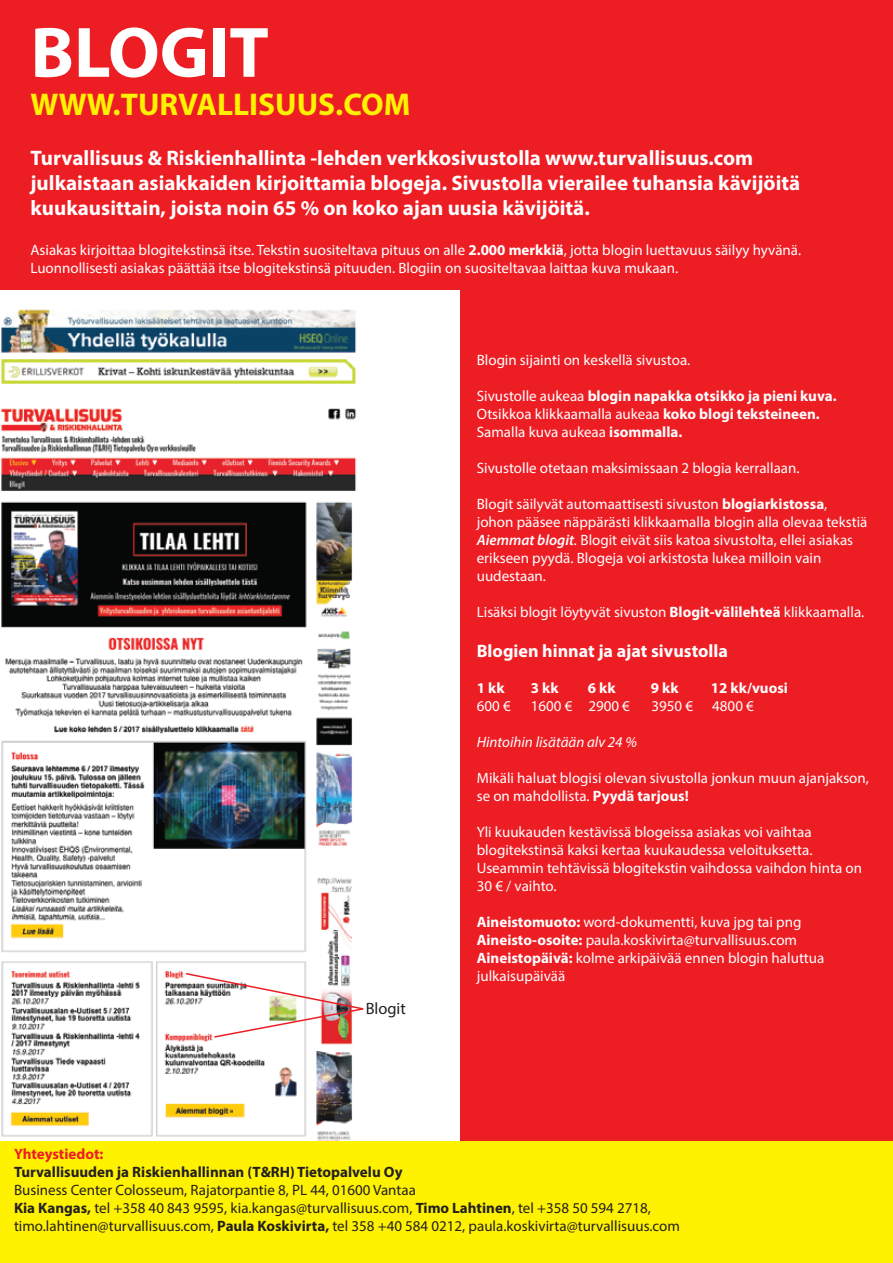
<style>
.page{position:relative;width:893px;height:1263px;background:#fff}
.page>*{position:absolute;margin:0;border:0;box-sizing:border-box;transform-origin:0 0}
.t1{font:700 72px "Myriad Pro";color:#fff}
.t2{font:700 31.5px "Myriad Pro";color:#fff200}
.t3{font:700 21px/25.2px "Myriad Pro";color:#fff}
.t4{font:700 18px "Myriad Pro";color:#fff}
.t5{font:16.35px "Myriad Pro";color:#231f20}
.t6{font:15px/18px "Myriad Pro";color:#fff}
.t7{font:15px/18px "Myriad Pro";color:#231f20}
.t8{font:700 15px/18px "Myriad Pro";color:#fff}
.t9{font:700 15px "Myriad Pro";color:#231f20}
.t10{font:italic 15px "Myriad Pro";color:#fff}
.t11{font:700 15px "Myriad Pro";color:#ed1d24}
.s1{font-weight:700}
.s2{font-weight:400}
.s3{font-weight:600;font-style:italic}
.s4{font-style:italic}
</style>
<div class="page">
<img style="left:0;top:309px;width:364px;height:833px">
<svg style="left:184px;top:972px;width:180px;height:67px"></svg>
<div style="left:0;top:0;width:893px;height:289px;background:#ed1d24"></div>
<div style="left:460px;top:270px;width:433px;height:993px;background:#ed1d24"></div>
<div style="left:0;top:1142px;width:893px;height:121px;background:#fff200"></div>
<h1 class="t1" style="left:31px;top:6px;width:240px">BLOGIT</h1>
<h2 class="t2" style="left:31px;top:83px;width:381px">WWW.TURVALLISUUS.COM</h2>
<p class="t3" style="left:31px;top:145px;width:771px">Turvallisuus &amp; Riskienhallinta -lehden verkkosivustolla www.turvallisuus.com julkaistaan asiakkaiden kirjoittamia blogeja. Sivustolla vierailee tuhansia kävijöitä kuukausittain, joista noin 65 % on koko ajan uusia kävijöitä.</p>
<p class="t6" style="left:31px;top:241px;width:772px">Asiakas kirjoittaa blogitekstinsä itse. Tekstin suositeltava pituus on alle <span class="s1">2.000 merkkiä</span>, jotta blogin luettavuus säilyy hyvänä.<br>Luonnollisesti asiakas päättää itse blogitekstinsä pituuden. Blogiin on suositeltavaa laittaa kuva mukaan.</p>
<p class="t5" style="left:366px;top:998px;width:42px">Blogit</p>
<p class="t6" style="left:477px;top:351px;width:215px">Blogin sijainti on keskellä sivustoa.</p>
<p class="t8" style="left:477px;top:386px;width:361px"><span class="s2">Sivustolle aukeaa</span> blogin napakka otsikko ja pieni kuva.<br><span class="s2">Otsikkoa klikkaamalla aukeaa</span> koko blogi teksteineen.<br><span class="s2">Samalla kuva aukeaa</span> isommalla.</p>
<p class="t6" style="left:477px;top:459px;width:324px">Sivustolle otetaan maksimissaan 2 blogia kerrallaan.</p>
<p class="t6" style="left:477px;top:495px;width:392px">Blogit säilyvät automaattisesti sivuston <span class="s1">blogiarkistossa</span>, johon pääsee näppärästi klikkaamalla blogin alla olevaa tekstiä <span class="s3">Aiemmat blogit</span><span class="s4">.</span> Blogit eivät siis katoa sivustolta, ellei asiakas erikseen pyydä. Blogeja voi arkistosta lukea milloin vain uudestaan.</p>
<p class="t6" style="left:477px;top:603px;width:389px">Lisäksi blogit löytyvät sivuston <span class="s1">Blogit-välilehteä</span> klikkaamalla.</p>
<p class="t4" style="left:477px;top:639px;width:253px">Blogien hinnat ja ajat sivustolla</p>
<p class="t8" style="left:477px;top:678px;width:29px">1 kk</p>
<p class="t8" style="left:531px;top:678px;width:29px">3 kk</p>
<p class="t8" style="left:588px;top:678px;width:29px">6 kk</p>
<p class="t8" style="left:651px;top:678px;width:29px">9 kk</p>
<p class="t8" style="left:711px;top:678px;width:79px">12 kk/vuosi</p>
<p class="t6" style="left:477px;top:696px;width:35px">600 €</p>
<p class="t6" style="left:531px;top:696px;width:101px">1600 € 2900 €</p>
<p class="t6" style="left:651px;top:696px;width:43px">3950 €</p>
<p class="t6" style="left:712px;top:696px;width:43px">4800 €</p>
<p class="t10" style="left:477px;top:732px;width:162px">Hintoihin lisätään alv 24 %</p>
<p class="t6" style="left:477px;top:768px;width:394px">Mikäli haluat blogisi olevan sivustolla jonkun muun ajanjakson, se on mahdollista. <span class="s1">Pyydä tarjous!</span></p>
<p class="t6" style="left:477px;top:822px;width:387px">Yli kuukauden kestävissä blogeissa asiakas voi vaihtaa blogitekstinsä kaksi kertaa kuukaudessa veloituksetta.<br>Useammin tehtävissä blogitekstin vaihdossa vaihdon hinta on 30 € / vaihto.</p>
<p class="t6" style="left:477px;top:912px;width:349px"><span class="s1">Aineistomuoto:</span> word-dokumentti, kuva jpg tai png <span class="s1">Aineisto-osoite:</span> paula.koskivirta@turvallisuus.com <span class="s1">Aineistopäivä:</span> kolme arkipäivää ennen blogin haluttua julkaisupäivää</p>
<p class="t11" style="left:14px;top:1144px;width:91px">Yhteystiedot:</p>
<p class="t9" style="left:14px;top:1162px;width:390px">Turvallisuuden ja Riskienhallinnan (T&amp;RH) Tietopalvelu Oy</p>
<p class="t7" style="left:14px;top:1181px;width:667px">Business Center Colosseum, Rajatorpantie 8, PL 44, 01600 Vantaa<br><span class="s1">Kia Kangas,</span> tel +358 40 843 9595, kia.kangas@turvallisuus.com, <span class="s1">Timo Lahtinen</span>, tel +358 50 594 2718, timo.lahtinen@turvallisuus.com, <span class="s1">Paula Koskivirta,</span> tel 358 +40 584 0212, paula.koskivirta@turvallisuus.com</p>
</div>
